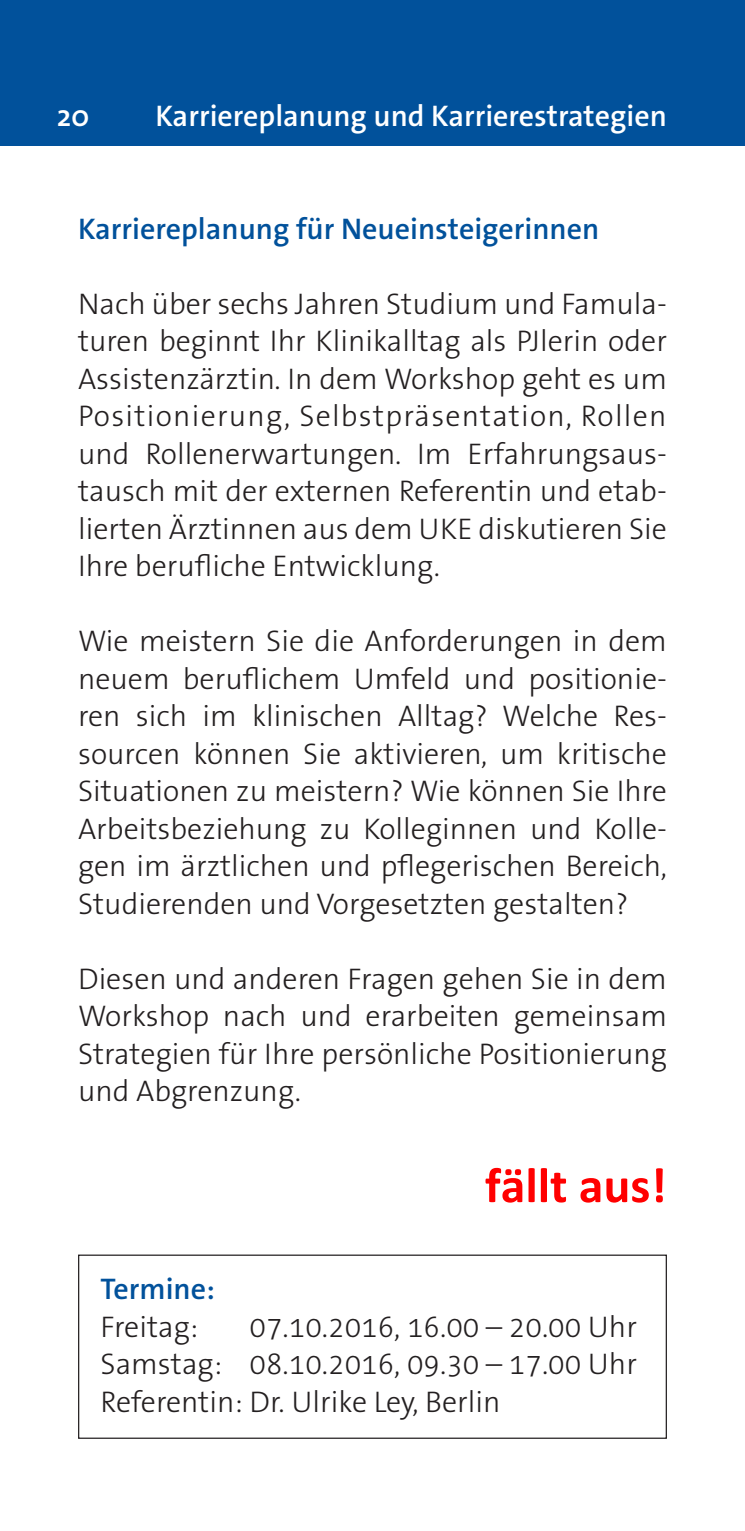
<style>
.page{position:relative;width:745px;height:1531px;background:#fff}
.page>*{position:absolute;margin:0;border:0;box-sizing:border-box;transform-origin:0 0}
.t1{font:700 50px "Calibri";color:#f00}
.t2{font:300 30px/37.5px "The Sans Os F";color:#231f20;text-align:justify}
.t3{font:600 30px "The Sans Os F";color:#01519b}
.t4{font:600 30px "The Sans Os F";color:#fff}
</style>
<div class="page">
<div style="left:0;top:0;width:744px;height:145px;background:#01519b"></div>
<div style="left:78px;top:1254px;width:588px;height:185px;border:1px solid #231f20"></div>
<p class="t4" style="left:57px;top:97px;width:34px">20</p>
<p class="t4" style="left:155px;top:97px;width:512px">Karriereplanung und Karrierestrategien</p>
<p class="t3" style="left:78px;top:209px;width:522px">Karriereplanung für Neueinsteigerinnen</p>
<p class="t2" style="left:78px;top:285px;width:590px">Nach über sechs Jahren Studium und Famula&shy;turen beginnt Ihr Klinikalltag als PJlerin oder Assistenzärztin. In dem Workshop geht es um Positionierung, Selbstpräsentation, Rollen und Rollenerwartungen. Im Erfahrungsaus&shy;tausch mit der externen Referentin und etab&shy;lierten Ärztinnen aus dem UKE diskutieren Sie Ihre berufliche Entwicklung.</p>
<p class="t2" style="left:78px;top:622px;width:590px">Wie meistern Sie die Anforderungen in dem neuem beruflichem Umfeld und positionie&shy;ren sich im klinischen Alltag? Welche Res&shy;sourcen können Sie aktivieren, um kritische Situationen zu meistern? Wie können Sie Ihre Arbeitsbeziehung zu Kolleginnen und Kolle&shy;gen im ärztlichen und pflegerischen Bereich, Studierenden und Vorgesetzten gestalten?</p>
<p class="t2" style="left:78px;top:960px;width:590px">Diesen und anderen Fragen gehen Sie in dem Workshop nach und erarbeiten gemeinsam Strategien für Ihre persönliche Positionierung und Abgrenzung.</p>
<h1 class="t1" style="left:484px;top:1153px;width:183px">fällt aus!</h1>
<p class="t3" style="left:100px;top:1270px;width:116px">Termine:</p>
<p class="t2" style="left:100px;top:1308px;width:99px">Freitag:</p>
<p class="t2" style="left:100px;top:1308px;width:537px;text-indent:149px">07.10.2016, 16.00 – 20.00 Uhr Samstag: 08.10.2016, 09.30 – 17.00 Uhr Referentin: Dr. Ulrike Ley, Berlin</p>
</div>
